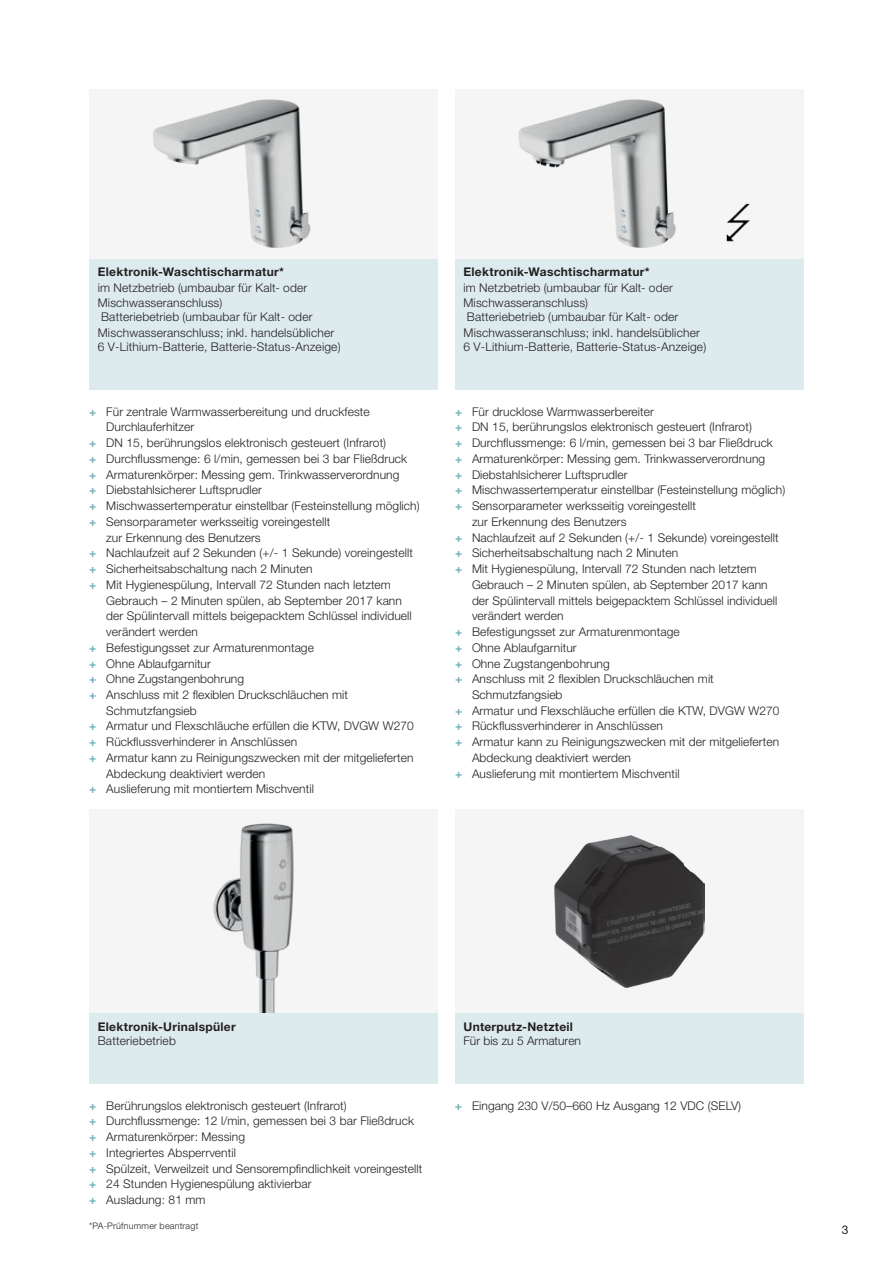
<style>
.page{position:relative;width:893px;height:1263px;background:#fff}
.page>*{position:absolute;margin:0;border:0;box-sizing:border-box;transform-origin:0 0}
.t1{font:300 12px/15.8px "Helvetica Neue LT Std";letter-spacing:.005em;color:#231f20}
.t2{font:700 12px "Helvetica Neue LT Std";letter-spacing:.025em;color:#231f20}
.t3{font:12px "Helvetica Neue LT Std";color:#231f20}
.t4{font:300 9px "Helvetica Neue LT Std";letter-spacing:.025em;color:#231f20}
.s1{font-weight:700;color:#6faeb8}
</style>
<div class="page">
<div style="left:89px;top:809px;width:349px;height:204px;background:#f5f5f6"></div>
<img style="left:213px;top:823px;width:81px;height:190px">
<div style="left:455px;top:809px;width:349px;height:204px;background:#f5f5f6"></div>
<img style="left:555px;top:836px;width:149px;height:151px">
<div style="left:89px;top:89px;width:349px;height:170px;background:#f5f5f6"></div>
<img style="left:153px;top:99px;width:158px;height:149px">
<div style="left:89px;top:259px;width:349px;height:131px;background:#deebee"></div>
<div style="left:89px;top:1013px;width:349px;height:71px;background:#deebee"></div>
<div style="left:455px;top:1013px;width:349px;height:71px;background:#deebee"></div>
<div style="left:455px;top:89px;width:349px;height:170px;background:#f5f5f6"></div>
<div style="left:455px;top:259px;width:349px;height:131px;background:#deebee"></div>
<img style="left:518px;top:99px;width:158px;height:149px">
<img style="left:726px;top:203px;width:24px;height:39px">
<p class="t2" style="left:98px;top:265px;width:188px">Elektronik-Waschtischarmatur*</p>
<p class="t1" style="left:98px;top:280px;width:216px;line-height:14.7px">im Netzbetrieb (umbaubar für Kalt- oder<br>Mischwasseranschluss)<br>Batteriebetrieb (umbaubar für Kalt- oder</p>
<p class="t1" style="left:98px;top:325px;width:244px;line-height:14.4px">Mischwasseranschluss; inkl. handelsüblicher<br>6 V-Lithium-Batterie, Batterie-Status-Anzeige)</p>
<p class="t1" style="left:89px;top:403px;width:282px"><span class="s1">+</span> Für zentrale Warmwasserbereitung und druckfeste</p>
<p class="t1" style="left:106px;top:419px;width:90px">Durchlauferhitzer</p>
<p class="t1" style="left:89px;top:435px;width:298px"><span class="s1">+</span> DN 15, berührungslos elektronisch gesteuert (Infrarot)</p>
<p class="t1" style="left:89px;top:450px;width:319px"><span class="s1">+</span> Durchflussmenge: 6 l/min, gemessen bei 3 bar Fließdruck</p>
<p class="t1" style="left:89px;top:466px;width:312px"><span class="s1">+</span> Armaturenkörper: Messing gem. Trinkwasserverordnung</p>
<p class="t1" style="left:89px;top:482px;width:174px"><span class="s1">+</span> Diebstahlsicherer Luftsprudler</p>
<p class="t1" style="left:89px;top:498px;width:332px"><span class="s1">+</span> Mischwassertemperatur einstellbar (Festeinstellung möglich)</p>
<p class="t1" style="left:89px;top:513px;width:242px"><span class="s1">+</span> Sensorparameter werksseitig voreingestellt</p>
<p class="t1" style="left:106px;top:529px;width:156px">zur Erkennung des Benutzers</p>
<p class="t1" style="left:89px;top:545px;width:325px"><span class="s1">+</span> Nachlaufzeit auf 2 Sekunden (+/- 1 Sekunde) voreingestellt</p>
<p class="t1" style="left:89px;top:561px;width:225px"><span class="s1">+</span> Sicherheitsabschaltung nach 2 Minuten</p>
<p class="t1" style="left:89px;top:576px;width:303px"><span class="s1">+</span> Mit Hygienespülung, Intervall 72 Stunden nach letztem</p>
<p class="t1" style="left:106px;top:592px;width:297px">Gebrauch – 2 Minuten spülen, ab September 2017 kann</p>
<p class="t1" style="left:106px;top:608px;width:307px">der Spülintervall mittels beigepacktem Schlüssel individuell</p>
<p class="t1" style="left:106px;top:624px;width:93px">verändert werden</p>
<p class="t1" style="left:89px;top:639px;width:226px"><span class="s1">+</span> Befestigungsset zur Armaturenmontage</p>
<p class="t1" style="left:89px;top:655px;width:123px"><span class="s1">+</span> Ohne Ablaufgarnitur</p>
<p class="t1" style="left:89px;top:671px;width:156px"><span class="s1">+</span> Ohne Zugstangenbohrung</p>
<p class="t1" style="left:89px;top:687px;width:260px"><span class="s1">+</span> Anschluss mit 2 flexiblen Druckschläuchen mit</p>
<p class="t1" style="left:106px;top:702px;width:92px">Schmutzfangsieb</p>
<p class="t1" style="left:89px;top:718px;width:326px"><span class="s1">+</span> Armatur und Flexschläuche erfüllen die KTW, DVGW W270</p>
<p class="t1" style="left:89px;top:734px;width:209px"><span class="s1">+</span> Rückflussverhinderer in Anschlüssen</p>
<p class="t1" style="left:89px;top:749px;width:326px"><span class="s1">+</span> Armatur kann zu Reinigungszwecken mit der mitgelieferten</p>
<p class="t1" style="left:106px;top:765px;width:160px">Abdeckung deaktiviert werden</p>
<p class="t1" style="left:89px;top:781px;width:226px"><span class="s1">+</span> Auslieferung mit montiertem Mischventil</p>
<p class="t2" style="left:463px;top:265px;width:188px">Elektronik-Waschtischarmatur*</p>
<p class="t1" style="left:463px;top:280px;width:216px;line-height:14.7px">im Netzbetrieb (umbaubar für Kalt- oder<br>Mischwasseranschluss)<br>Batteriebetrieb (umbaubar für Kalt- oder</p>
<p class="t1" style="left:463px;top:325px;width:244px;line-height:14.4px">Mischwasseranschluss; inkl. handelsüblicher<br>6 V-Lithium-Batterie, Batterie-Status-Anzeige)</p>
<p class="t1" style="left:455px;top:403px;width:200px"><span class="s1">+</span> Für drucklose Warmwasserbereiter</p>
<p class="t1" style="left:455px;top:419px;width:298px"><span class="s1">+</span> DN 15, berührungslos elektronisch gesteuert (Infrarot)</p>
<p class="t1" style="left:455px;top:435px;width:319px"><span class="s1">+</span> Durchflussmenge: 6 l/min, gemessen bei 3 bar Fließdruck</p>
<p class="t1" style="left:455px;top:450px;width:312px"><span class="s1">+</span> Armaturenkörper: Messing gem. Trinkwasserverordnung</p>
<p class="t1" style="left:455px;top:466px;width:174px"><span class="s1">+</span> Diebstahlsicherer Luftsprudler</p>
<p class="t1" style="left:455px;top:482px;width:332px"><span class="s1">+</span> Mischwassertemperatur einstellbar (Festeinstellung möglich)</p>
<p class="t1" style="left:455px;top:498px;width:242px"><span class="s1">+</span> Sensorparameter werksseitig voreingestellt</p>
<p class="t1" style="left:472px;top:513px;width:156px">zur Erkennung des Benutzers</p>
<p class="t1" style="left:455px;top:529px;width:325px"><span class="s1">+</span> Nachlaufzeit auf 2 Sekunden (+/- 1 Sekunde) voreingestellt</p>
<p class="t1" style="left:455px;top:545px;width:225px"><span class="s1">+</span> Sicherheitsabschaltung nach 2 Minuten</p>
<p class="t1" style="left:455px;top:561px;width:303px"><span class="s1">+</span> Mit Hygienespülung, Intervall 72 Stunden nach letztem</p>
<p class="t1" style="left:472px;top:576px;width:297px">Gebrauch – 2 Minuten spülen, ab September 2017 kann</p>
<p class="t1" style="left:472px;top:592px;width:307px">der Spülintervall mittels beigepacktem Schlüssel individuell</p>
<p class="t1" style="left:472px;top:608px;width:93px">verändert werden</p>
<p class="t1" style="left:455px;top:624px;width:226px"><span class="s1">+</span> Befestigungsset zur Armaturenmontage</p>
<p class="t1" style="left:455px;top:639px;width:123px"><span class="s1">+</span> Ohne Ablaufgarnitur</p>
<p class="t1" style="left:455px;top:655px;width:156px"><span class="s1">+</span> Ohne Zugstangenbohrung</p>
<p class="t1" style="left:455px;top:671px;width:260px"><span class="s1">+</span> Anschluss mit 2 flexiblen Druckschläuchen mit</p>
<p class="t1" style="left:472px;top:687px;width:92px">Schmutzfangsieb</p>
<p class="t1" style="left:455px;top:702px;width:326px"><span class="s1">+</span> Armatur und Flexschläuche erfüllen die KTW, DVGW W270</p>
<p class="t1" style="left:455px;top:718px;width:209px"><span class="s1">+</span> Rückflussverhinderer in Anschlüssen</p>
<p class="t1" style="left:455px;top:734px;width:326px"><span class="s1">+</span> Armatur kann zu Reinigungszwecken mit der mitgelieferten</p>
<p class="t1" style="left:472px;top:749px;width:160px">Abdeckung deaktiviert werden</p>
<p class="t1" style="left:455px;top:765px;width:226px"><span class="s1">+</span> Auslieferung mit montiertem Mischventil</p>
<p class="t2" style="left:98px;top:1019px;width:139px">Elektronik-Urinalspüler</p>
<p class="t1" style="left:98px;top:1032px;width:80px">Batteriebetrieb</p>
<p class="t2" style="left:463px;top:1019px;width:111px">Unterputz-Netzteil</p>
<p class="t1" style="left:463px;top:1032px;width:119px">Für bis zu 5 Armaturen</p>
<p class="t1" style="left:89px;top:1097px;width:334px"><span class="s1">+</span> Berührungslos elektronisch gesteuert (Infrarot)<br><span class="s1">+</span> Durchflussmenge: 12 l/min, gemessen bei 3 bar Fließdruck <span class="s1">+</span> Armaturenkörper: Messing<br><span class="s1">+</span> Integriertes Absperrventil<br><span class="s1">+</span> Spülzeit, Verweilzeit und Sensorempfindlichkeit voreingestellt <span class="s1">+</span> 24 Stunden Hygienespülung aktivierbar<br><span class="s1">+</span> Ausladung: 81 mm</p>
<p class="t1" style="left:455px;top:1097px;width:288px"><span class="s1">+</span> Eingang 230 V/50–660 Hz Ausgang 12 VDC (SELV)</p>
<p class="t4" style="left:89px;top:1220px;width:111px">*PA-Prüfnummer beantragt</p>
<p class="t3" style="left:842px;top:1222px;width:8px">3</p>
</div>
